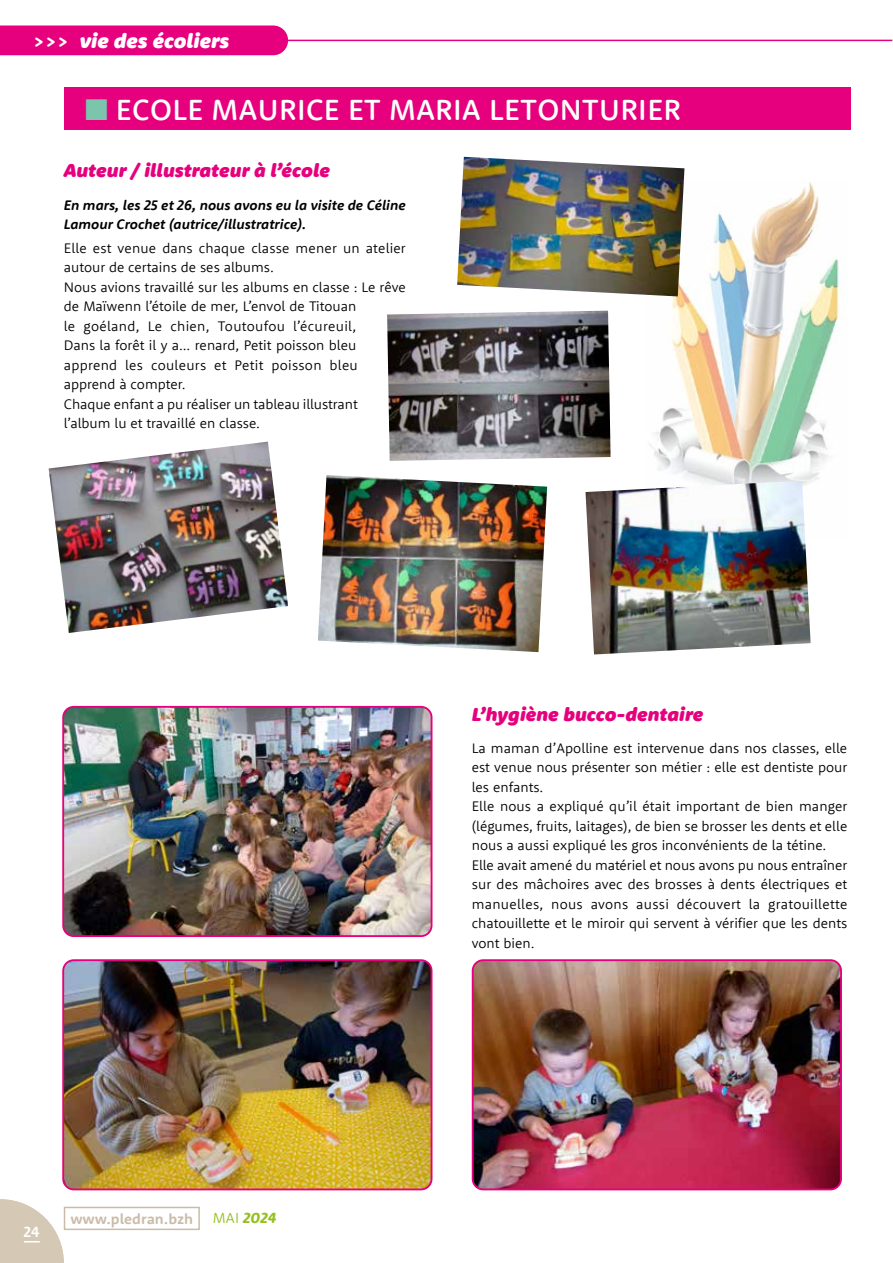
<style>
.page{position:relative;width:893px;height:1263px;background:#fff}
.page>*{position:absolute;margin:0;border:0;box-sizing:border-box;transform-origin:0 0}
.t1{font:500 30px "Rooney Sans";letter-spacing:.015em;color:#fff}
.t2{font:italic 900 21px "Rooney Sans";color:#fff}
.t3{font:italic 900 19.5px "Rooney Sans";color:#e6007d}
.t4{font:700 15px "Rooney Sans";color:#cbbca9}
.t5{font:700 15px "Rooney Sans";color:#fff}
.t6{font:300 14.25px/19.5px "Rooney Sans";color:#000}
.t7{font:italic 700 14.25px/19.5px "Rooney Sans";color:#000}
.s1{font-weight:700;font-style:normal}
.s2{color:#7cc5ad}
.s3{font-weight:300;color:#95c11f}
.s4{font-weight:800;font-style:italic;color:#95c11f}
</style>
<div class="page">
<div style="left:64px;top:1207px;width:136px;height:23px;border:2px solid #cbbca9"></div>
<img style="left:649px;top:182px;width:190px;height:300px">
<svg style="left:0;top:1199px;width:64px;height:64px"></svg>
<hr style="left:130px;top:40px;width:762px;height:1px;background:#e6007d">
<div style="left:0;top:26px;width:288px;height:29px;background:#e6007d"></div>
<div style="left:64px;top:88px;width:786px;height:42px;background:#e6007d"></div>
<img style="left:457px;top:157px;width:227px;height:139px">
<img style="left:387px;top:311px;width:224px;height:150px">
<img style="left:318px;top:475px;width:229px;height:177px">
<img style="left:49px;top:442px;width:239px;height:191px">
<img style="left:65px;top:707px;width:367px;height:229px">
<div style="left:62px;top:706px;width:370px;height:231px;border:2px solid #e6007d;border-radius:11px"></div>
<img style="left:65px;top:961px;width:367px;height:228px">
<div style="left:62px;top:959px;width:370px;height:231px;border:2px solid #e6007d;border-radius:11px"></div>
<img style="left:473px;top:962px;width:367px;height:227px">
<div style="left:472px;top:959px;width:370px;height:231px;border:2px solid #e6007d;border-radius:11px"></div>
<img style="left:585px;top:481px;width:226px;height:173px">
<h2 class="t2" style="left:33px;top:27px;width:198px"><span class="s1">&gt;&gt;&gt;</span> vie des écoliers</h2>
<h1 class="t1" style="left:85px;top:90px;width:597px"><span class="s2">■</span> ECOLE MAURICE ET MARIA LETONTURIER</h1>
<h3 class="t3" style="left:64px;top:158px;width:268px">Auteur / illustrateur à l’école</h3>
<p class="t7" style="left:64px;top:194px;width:344px">En mars, les 25 et 26, nous avons eu la visite de Céline<br>Lamour Crochet (autrice/illustratrice).</p>
<p class="t6" style="left:64px;top:238px;width:343px">Elle est venue dans chaque classe mener un atelier autour de certains de ses albums.<br>Nous avions travaillé sur les albums en classe : Le rêve de Maïwenn l’étoile de mer, L’envol de Titouan<br>le goéland, Le chien, Toutoufou l’écureuil,<br>Dans la forêt il y a… renard, Petit poisson bleu apprend les couleurs et Petit poisson bleu apprend à compter.<br>Chaque enfant a pu réaliser un tableau illustrant l’album lu et travaillé en classe.</p>
<p class="t5" style="left:24px;top:1222px;width:17px">24</p>
<p class="t4" style="left:70px;top:1209px;width:207px">www.pledran.bzh <span class="s3">MAI</span> <span class="s4">2024</span></p>
<h3 class="t3" style="left:472px;top:701px;width:233px">L’hygiène bucco-dentaire</h3>
<p class="t6" style="left:472px;top:738px;width:377px">La maman d’Apolline est intervenue dans nos classes, elle est venue nous présenter son métier : elle est dentiste pour les enfants.<br>Elle nous a expliqué qu’il était important de bien manger (légumes, fruits, laitages), de bien se brosser les dents et elle nous a aussi expliqué les gros inconvénients de la tétine.<br>Elle avait amené du matériel et nous avons pu nous entraîner sur des mâchoires avec des brosses à dents électriques et manuelles, nous avons aussi découvert la gratouillette chatouillette et le miroir qui servent à vérifier que les dents vont bien.</p>
</div>
